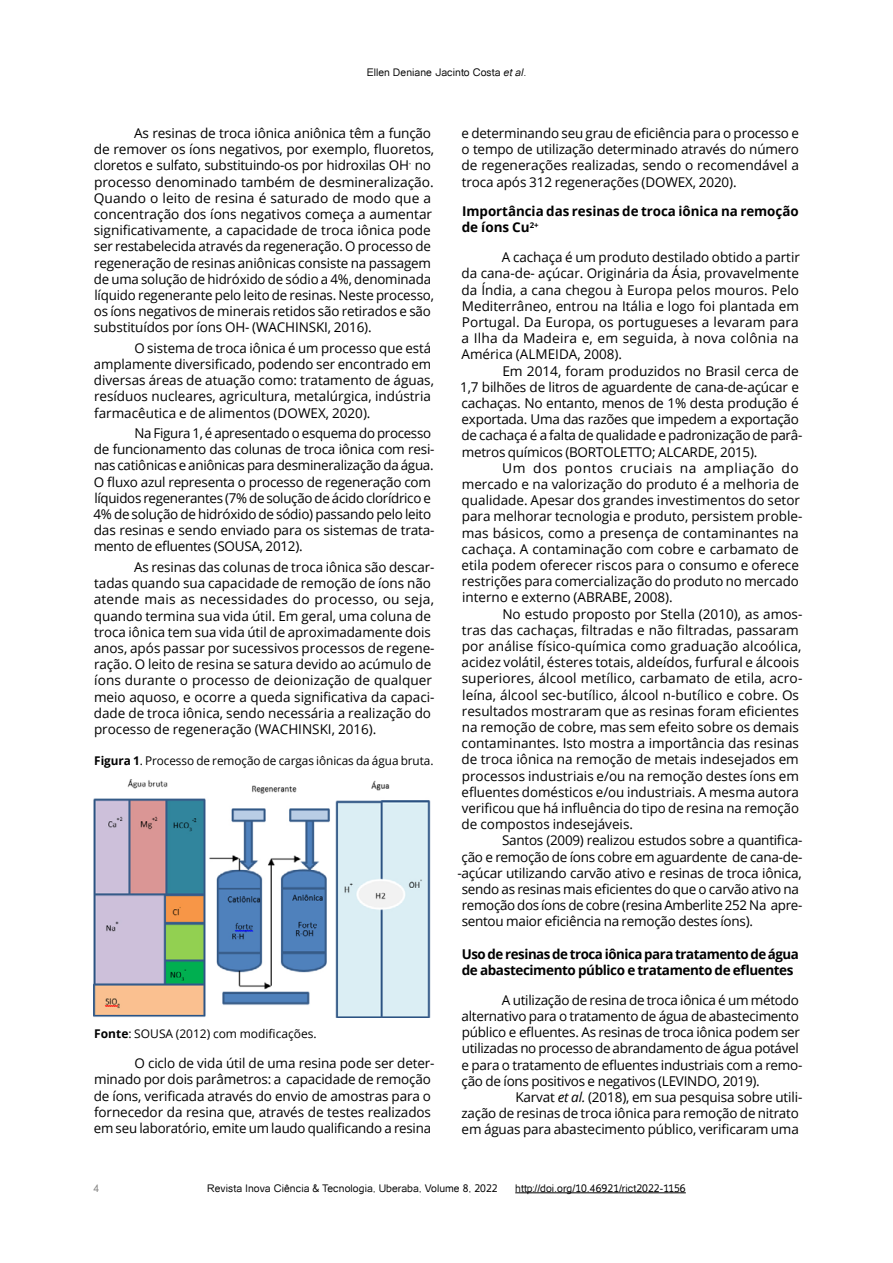
<style>
.page{position:relative;width:893px;height:1263px;background:#fff}
.page>*{position:absolute;margin:0;border:0;box-sizing:border-box;transform-origin:0 0}
.t1{font:13.5px/16.2px "Open Sans";letter-spacing:-.005em;color:#000}
.t2{font:700 13.5px/16.2px "Open Sans";letter-spacing:-.03em;color:#000}
.t3{font:700 13.5px/16.2px "Open Sans";letter-spacing:-.005em;color:#000}
.t4{font:13.5px "Open Sans";letter-spacing:-.025em;color:#000}
.t5{font:12px "Open Sans";letter-spacing:-.005em;color:#000}
.t6{font:10.5px "Catriel";color:#000}
.t7{font:10.5px "Catriel";color:#838382}
.s1{font-style:italic}
.s2{font-weight:700}
</style>
<div class="page">
<hr style="left:515px;top:1192px;width:171px;height:1px;background:#000">
<img style="left:94px;top:779px;width:337px;height:239px">
<p class="t6" style="left:292px;top:66px;width:310px">*Ellen Deniane Jaci to Costa1; Elisa Norberto Ferreira Santos1 ;</p>
<p class="t6" style="left:367px;top:66px;width:161px">Ellen Deniane Jacinto Costa <span class="s1">et al</span>.</p>
<p class="t1" style="left:94px;top:125px;width:342px;text-indent:40px">As resinas de troca iônica aniônica têm a função de remover os íons negativos, por exemplo, fluoretos, cloretos e sulfato, substituindo-os por hidroxilas OH<sup>-</sup> no processo denominado também de desmineralização.<br>Quando o leito de resina é saturado de modo que a concentração dos íons negativos começa a aumentar significativamente, a capacidade de troca iônica pode ser restabelecida através da regeneração. O processo de regeneração de resinas aniônicas consiste na passagem de uma solução de hidróxido de sódio a 4%, denominada líquido regenerante pelo leito de resinas. Neste processo, os íons negativos de minerais retidos são retirados e são substituídos por íons OH- (WACHINSKI, 2016).</p>
<p class="t1" style="left:94px;top:339px;width:342px;text-indent:41px">O sistema de troca iônica é um processo que está amplamente diversificado, podendo ser encontrado em diversas áreas de atuação como: tratamento de águas, resíduos nucleares, agricultura, metalúrgica, indústria farmacêutica e de alimentos (DOWEX, 2020).</p>
<p class="t1" style="left:93px;top:425px;width:343px;text-indent:41px">Na Figura 1, é apresentado o esquema do processo de funcionamento das colunas de troca iônica com resi&shy;nas catiônicas e aniônicas para desmineralização da água.<br>O fluxo azul representa o processo de regeneração com líquidos regenerantes (7% de solução de ácido clorídrico e 4% de solução de hidróxido de sódio) passando pelo leito das resinas e sendo enviado para os sistemas de trata&shy;mento de efluentes (SOUSA, 2012).</p>
<p class="t1" style="left:94px;top:558px;width:342px;text-indent:40px">As resinas das colunas de troca iônica são descar&shy;tadas quando sua capacidade de remoção de íons não atende mais as necessidades do processo, ou seja, quando termina sua vida útil. Em geral, uma coluna de troca iônica tem sua vida útil de aproximadamente dois anos, após passar por sucessivos processos de regene&shy;ração. O leito de resina se satura devido ao acúmulo de íons durante o processo de deionização de qualquer meio aquoso, e ocorre a queda significativa da capaci&shy;dade de troca iônica, sendo necessária a realização do processo de regeneração (WACHINSKI, 2016).</p>
<p class="t5" style="left:94px;top:752px;width:341px"><span class="s2">Figura 1</span>. Processo de remoção de cargas iônicas da água bruta.</p>
<p class="t5" style="left:94px;top:1025px;width:224px"><span class="s2">Fonte</span>: SOUSA (2012) com modificações.</p>
<p class="t1" style="left:94px;top:1055px;width:342px;text-indent:41px">O ciclo de vida útil de uma resina pode ser deter&shy;minado por dois parâmetros: a capacidade de remoção de íons, verificada através do envio de amostras para o fornecedor da resina que, através de testes realizados em seu laboratório, emite um laudo qualificando a resina</p>
<p class="t1" style="left:462px;top:125px;width:339px;text-align:justify">e determinando seu grau de eficiência para o processo e o tempo de utilização determinado através do número de regenerações realizadas, sendo o recomendável a troca após 312 regenerações (DOWEX, 2020).</p>
<p class="t3" style="left:462px;top:203px;width:338px">Importância das resinas de troca iônica na remoção de íons Cu<sup>2+</sup></p>
<p class="t1" style="left:461px;top:249px;width:340px;text-align:justify;text-indent:40px">A cachaça é um produto destilado obtido a partir da cana-de- açúcar. Originária da Ásia, provavelmente da Índia, a cana chegou à Europa pelos mouros. Pelo Mediterrâneo, entrou na Itália e logo foi plantada em Portugal. Da Europa, os portugueses a levaram para a Ilha da Madeira e, em seguida, à nova colônia na América (ALMEIDA, 2008).</p>
<p class="t1" style="left:460px;top:362px;width:344px;text-indent:42px">Em 2014, foram produzidos no Brasil cerca de 1,7 bilhões de litros de aguardente de cana-de-açúcar e cachaças. No entanto, menos de 1% desta produção é exportada. Uma das razões que impedem a exportação de cachaça é a falta de qualidade e padronização de parâ&shy;metros químicos (BORTOLETTO; ALCARDE, 2015).</p>
<p class="t1" style="left:462px;top:459px;width:342px;text-indent:41px">Um dos pontos cruciais na ampliação do mercado e na valorização do produto é a melhoria de qualidade. Apesar dos grandes investimentos do setor para melhorar tecnologia e produto, persistem proble&shy;mas básicos, como a presença de contaminantes na cachaça. A contaminação com cobre e carbamato de etila podem oferecer riscos para o consumo e oferece restrições para comercialização do produto no mercado interno e externo (ABRABE, 2008).</p>
<p class="t1" style="left:461px;top:605px;width:342px;text-indent:41px">No estudo proposto por Stella (2010), as amos&shy;tras das cachaças, filtradas e não filtradas, passaram por análise físico-química como graduação alcoólica, acidez volátil, ésteres totais, aldeídos, furfural e álcoois superiores, álcool metílico, carbamato de etila, acro&shy;leína, álcool sec-butílico, álcool n-butílico e cobre. Os resultados mostraram que as resinas foram eficientes na remoção de cobre, mas sem efeito sobre os demais contaminantes. Isto mostra a importância das resinas de troca iônica na remoção de metais indesejados em processos industriais e/ou na remoção destes íons em efluentes domésticos e/ou industriais. A mesma autora verificou que há influência do tipo de resina na remoção de compostos indesejáveis.</p>
<p class="t1" style="left:502px;top:832px;width:302px">Santos (2009) realizou estudos sobre a quantifica-</p>
<p class="t1" style="left:462px;top:848px;width:342px">ção e remoção de íons cobre em aguardente de cana-de-</p>
<p class="t1" style="left:457px;top:864px;width:346px">-açúcar utilizando carvão ativo e resinas de troca iônica,</p>
<p class="t1" style="left:462px;top:881px;width:339px">sendo as resinas mais eficientes do que o carvão ativo na</p>
<p class="t4" style="left:462px;top:896px;width:342px">remoção dos íons de cobre (resina Amberlite 252 Na apre-</p>
<p class="t1" style="left:462px;top:913px;width:293px">sentou maior eficiência na remoção destes íons).</p>
<p class="t2" style="left:462px;top:945px;width:339px">Uso de resinas de troca iônica para tratamento de água de abastecimento público e tratamento de efluentes</p>
<p class="t1" style="left:461px;top:991px;width:342px;text-indent:40px">A utilização de resina de troca iônica é um método alternativo para o tratamento de água de abastecimento público e efluentes. As resinas de troca iônica podem ser utilizadas no processo de abrandamento de água potável e para o tratamento de efluentes industriais com a remo&shy;ção de íons positivos e negativos (LEVINDO, 2019).</p>
<p class="t1" style="left:461px;top:1088px;width:343px;text-indent:54px">Karvat <span class="s1">et al.</span> (2018), em sua pesquisa sobre utili&shy;zação de resinas de troca iônica para remoção de nitrato em águas para abastecimento público, verificaram uma</p>
<p class="t7" style="left:94px;top:1182px;width:7px">4</p>
<p class="t6" style="left:207px;top:1182px;width:292px">Revista Inova Ciência &amp; Tecnologia, Uberaba, Volume 8, 2022</p>
<p class="t6" style="left:515px;top:1182px;width:172px">http://doi.org/10.46921/rict2022-1156</p>
</div>
